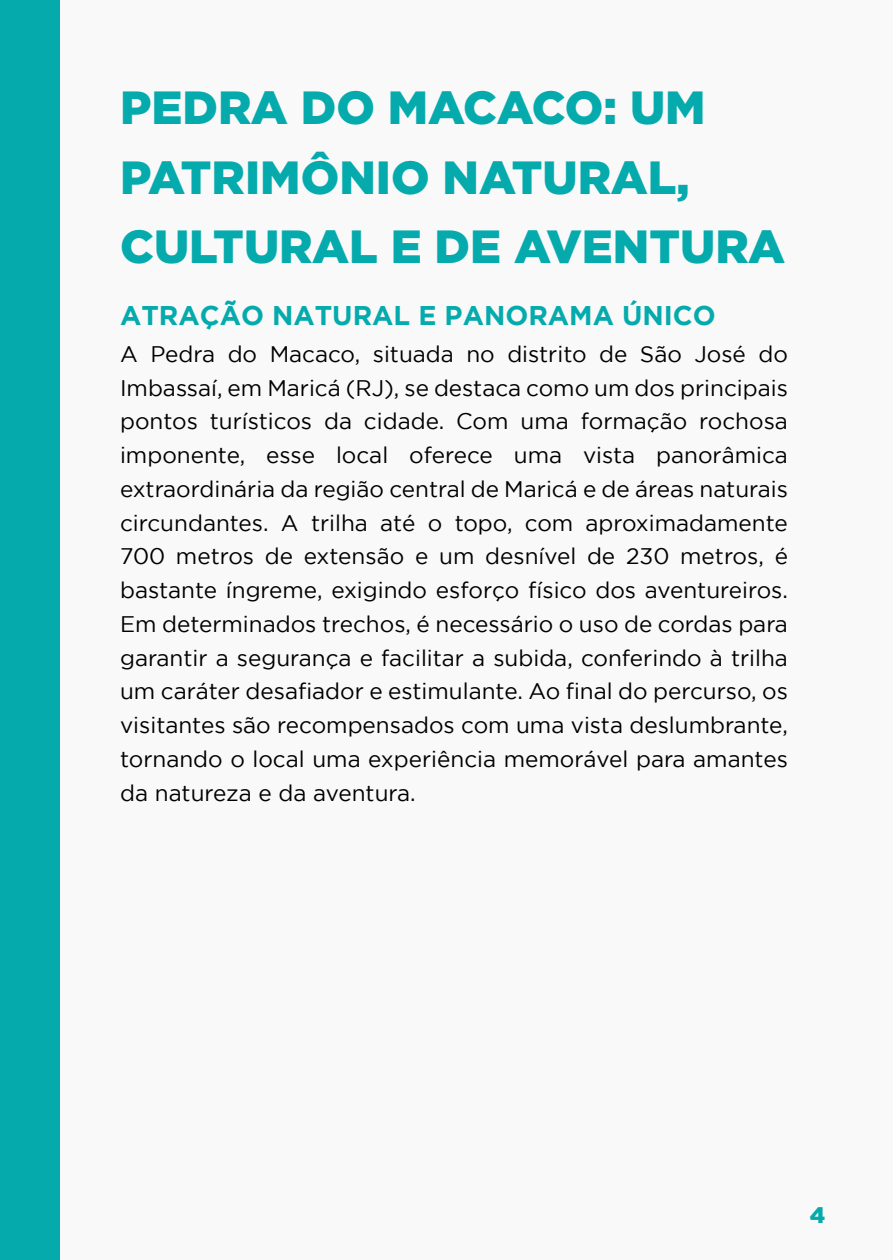
<style>
.page{position:relative;width:893px;height:1260px;background:#fff}
.page>*{position:absolute;margin:0;border:0;box-sizing:border-box;transform-origin:0 0}
.t1{font:900 46.5px/69.8px "Gotham";color:#05aaad}
.t2{font:700 27px "Gotham";color:#05aaad}
.t3{font:22.5px/33.8px "Gotham";color:#000;text-align:justify}
.t4{font:900 22.5px "Gotham";color:#05aaad}
</style>
<div class="page">
<div style="left:0;top:0;width:892px;height:1260px;background:#f9f9f9"></div>
<div style="left:0;top:0;width:60px;height:1260px;background:#05aaad"></div>
<h1 class="t1" style="left:120px;top:71px;width:666px">PEDRA DO MACACO: UM<br>PATRIMÔNIO NATURAL,<br>CULTURAL E DE AVENTURA</h1>
<p class="t2" style="left:120px;top:300px;width:597px">ATRAÇÃO NATURAL E PANORAMA ÚNICO</p>
<p class="t3" style="left:120px;top:337px;width:669px">A Pedra do Macaco, situada no distrito de São José do Imbassaí, em Maricá (RJ), se destaca como um dos principais pontos turísticos da cidade. Com uma formação rochosa imponente, esse local oferece uma vista panorâmica extraordinária da região central de Maricá e de áreas naturais circundantes. A trilha até o topo, com aproximadamente 700 metros de extensão e um desnível de 230 metros, é bastante íngreme, exigindo esforço físico dos aventureiros.<br>Em determinados trechos, é necessário o uso de cordas para garantir a segurança e facilitar a subida, conferindo à trilha um caráter desafiador e estimulante. Ao final do percurso, os visitantes são recompensados com uma vista deslumbrante, tornando o local uma experiência memorável para amantes da natureza e da aventura.</p>
<p class="t4" style="left:809px;top:1202px;width:17px">4</p>
</div>
